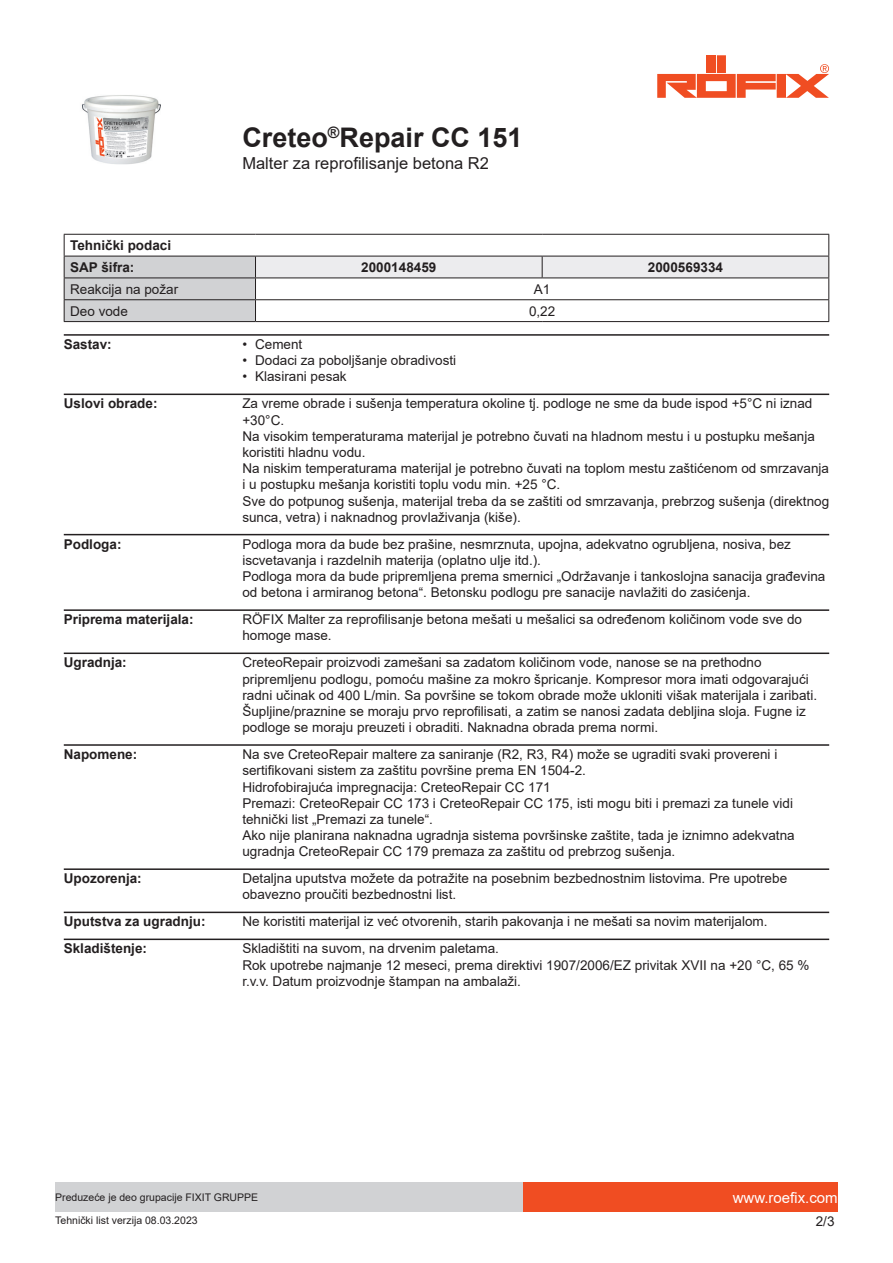
<style>
.page{position:relative;width:893px;height:1263px;background:#fff}
.page>*{position:absolute;margin:0;border:0;box-sizing:border-box;transform-origin:0 0}
.t1{font:700 27px "Arial";color:#231f20}
.t2{font:16.5px "Arial";color:#231f20}
.t3{font:15px "Arial";color:#fff}
.t4{font:13.5px/16.2px "Arial";color:#231f20}
.t5{font:700 13.5px/21.9px "Arial";color:#231f20}
.t6{font:10.5px "Arial";color:#231f20}
</style>
<div class="page">
<img style="left:82px;top:95px;width:79px;height:70px">
<div style="left:717px;top:55px;width:9px;height:18px;background:#f04d22"></div>
<div style="left:707px;top:55px;width:9px;height:18px;background:#f04d22"></div>
<svg style="left:657px;top:64px;width:172px;height:34px"></svg>
<div style="left:523px;top:1182px;width:315px;height:30px;background:#f04d22"></div>
<div style="left:55px;top:1182px;width:468px;height:30px;background:#d1d2d4"></div>
<hr style="left:64px;top:234px;width:191px;height:1px;background:#231f20">
<hr style="left:255px;top:234px;width:287px;height:1px;background:#231f20">
<hr style="left:542px;top:234px;width:287px;height:1px;background:#231f20">
<svg style="left:64px;top:235px;width:765px;height:86px"></svg>
<hr style="left:64px;top:321px;width:191px;height:1px;background:#231f20">
<hr style="left:255px;top:321px;width:287px;height:1px;background:#231f20">
<hr style="left:542px;top:321px;width:287px;height:1px;background:#231f20">
<hr style="left:64px;top:334px;width:765px;height:2px;background:#231f20">
<hr style="left:64px;top:394px;width:765px;height:1px;background:#231f20">
<hr style="left:64px;top:534px;width:765px;height:1px;background:#231f20">
<hr style="left:64px;top:609px;width:765px;height:2px;background:#231f20">
<hr style="left:64px;top:652px;width:765px;height:2px;background:#231f20">
<hr style="left:64px;top:744px;width:765px;height:2px;background:#231f20">
<hr style="left:64px;top:868px;width:765px;height:2px;background:#231f20">
<hr style="left:64px;top:912px;width:765px;height:1px;background:#231f20">
<hr style="left:64px;top:938px;width:765px;height:2px;background:#231f20">
<p class="t5" style="left:70px;top:235px;width:103px">Tehnički podaci<br>SAP šifra:</p>
<h1 class="t1" style="left:242px;top:119px;width:282px">Creteo<sup>®</sup>Repair CC 151</h1>
<p class="t2" style="left:242px;top:152px;width:248px">Malter za reprofilisanje betona R2</p>
<p class="t5" style="left:361px;top:256px;width:77px">2000148459</p>
<p class="t5" style="left:648px;top:256px;width:77px">2000569334</p>
<p class="t4" style="left:70px;top:281px;width:110px">Reakcija na požar</p>
<p class="t4" style="left:534px;top:281px;width:18px">A1</p>
<p class="t4" style="left:70px;top:303px;width:59px">Deo vode</p>
<p class="t4" style="left:529px;top:303px;width:28px">0,22</p>
<p class="t5" style="left:64px;top:333px;width:50px">Sastav:</p>
<p class="t4" style="left:242px;top:336px;width:62px">• Cement</p>
<p class="t4" style="left:242px;top:352px;width:215px">• Dodaci za poboljšanje obradivosti</p>
<p class="t4" style="left:242px;top:368px;width:106px">• Klasirani pesak</p>
<p class="t5" style="left:64px;top:393px;width:95px">Uslovi obrade:</p>
<p class="t4" style="left:242px;top:395px;width:588px">Za vreme obrade i sušenja temperatura okoline tj. podloge ne sme da bude ispod +5°C ni iznad +30°C.<br>Na visokim temperaturama materijal je potrebno čuvati na hladnom mestu i u postupku mešanja koristiti hladnu vodu.<br>Na niskim temperaturama materijal je potrebno čuvati na toplom mestu zaštićenom od smrzavanja i u postupku mešanja koristiti toplu vodu min. +25 °C.<br>Sve do potpunog sušenja, materijal treba da se zaštiti od smrzavanja, prebrzog sušenja (direktnog sunca, vetra) i naknadnog provlaživanja (kiše).</p>
<p class="t5" style="left:64px;top:533px;width:59px">Podloga:</p>
<p class="t4" style="left:242px;top:536px;width:584px">Podloga mora da bude bez prašine, nesmrznuta, upojna, adekvatno ogrubljena, nosiva, bez iscvetavanja i razdelnih materija (oplatno ulje itd.).<br>Podloga mora da bude pripremljena prema smernici „Održavanje i tankoslojna sanacija građevina od betona i armiranog betona“. Betonsku podlogu pre sanacije navlažiti do zasićenja.</p>
<p class="t5" style="left:64px;top:609px;width:131px">Priprema materijala:</p>
<p class="t4" style="left:242px;top:611px;width:561px">RÖFIX Malter za reprofilisanje betona mešati u mešalici sa određenom količinom vode sve do homoge mase.</p>
<p class="t5" style="left:64px;top:652px;width:65px">Ugradnja:</p>
<p class="t4" style="left:242px;top:654px;width:576px">CreteoRepair proizvodi zamešani sa zadatom količinom vode, nanose se na prethodno pripremljenu podlogu, pomoću mašine za mokro špricanje. Kompresor mora imati odgovarajući radni učinak od 400 L/min. Sa površine se tokom obrade može ukloniti višak materijala i zaribati.<br>Šupljine/praznine se moraju prvo reprofilisati, a zatim se nanosi zadata debljina sloja. Fugne iz podloge se moraju preuzeti i obraditi. Naknadna obrada prema normi.</p>
<p class="t5" style="left:64px;top:743px;width:75px">Napomene:</p>
<p class="t4" style="left:242px;top:746px;width:554px">Na sve CreteoRepair maltere za saniranje (R2, R3, R4) može se ugraditi svaki provereni i sertifikovani sistem za zaštitu površine prema EN 1504-2.<br>Hidrofobirajuća impregnacija: CreteoRepair CC 171<br>Premazi: CreteoRepair CC 173 i CreteoRepair CC 175, isti mogu biti i premazi za tunele vidi tehnički list „Premazi za tunele“.<br>Ako nije planirana naknadna ugradnja sistema površinske zaštite, tada je iznimno adekvatna ugradnja CreteoRepair CC 179 premaza za zaštitu od prebrzog sušenja.</p>
<p class="t5" style="left:64px;top:868px;width:80px">Upozorenja:</p>
<p class="t4" style="left:242px;top:870px;width:546px">Detaljna uputstva možete da potražite na posebnim bezbednostnim listovima. Pre upotrebe obavezno proučiti bezbednostni list.</p>
<p class="t5" style="left:64px;top:911px;width:143px">Uputstva za ugradnju:</p>
<p class="t4" style="left:242px;top:913px;width:527px">Ne koristiti materijal iz već otvorenih, starih pakovanja i ne mešati sa novim materijalom.</p>
<p class="t5" style="left:64px;top:938px;width:85px">Skladištenje:</p>
<p class="t4" style="left:242px;top:940px;width:569px">Skladištiti na suvom, na drvenim paletama.<br>Rok upotrebe najmanje 12 meseci, prema direktivi 1907/2006/EZ privitak XVII na +20 °C, 65 % r.v.v. Datum proizvodnje štampan na ambalaži.</p>
<p class="t6" style="left:55px;top:1190px;width:204px">Preduzeće je deo grupacije FIXIT GRUPPE</p>
<p class="t3" style="left:733px;top:1187px;width:107px">www.roefix.com</p>
<p class="t6" style="left:55px;top:1213px;width:144px">Tehnički list verzija 08.03.2023</p>
<p class="t4" style="left:816px;top:1213px;width:20px">2/3</p>
</div>
